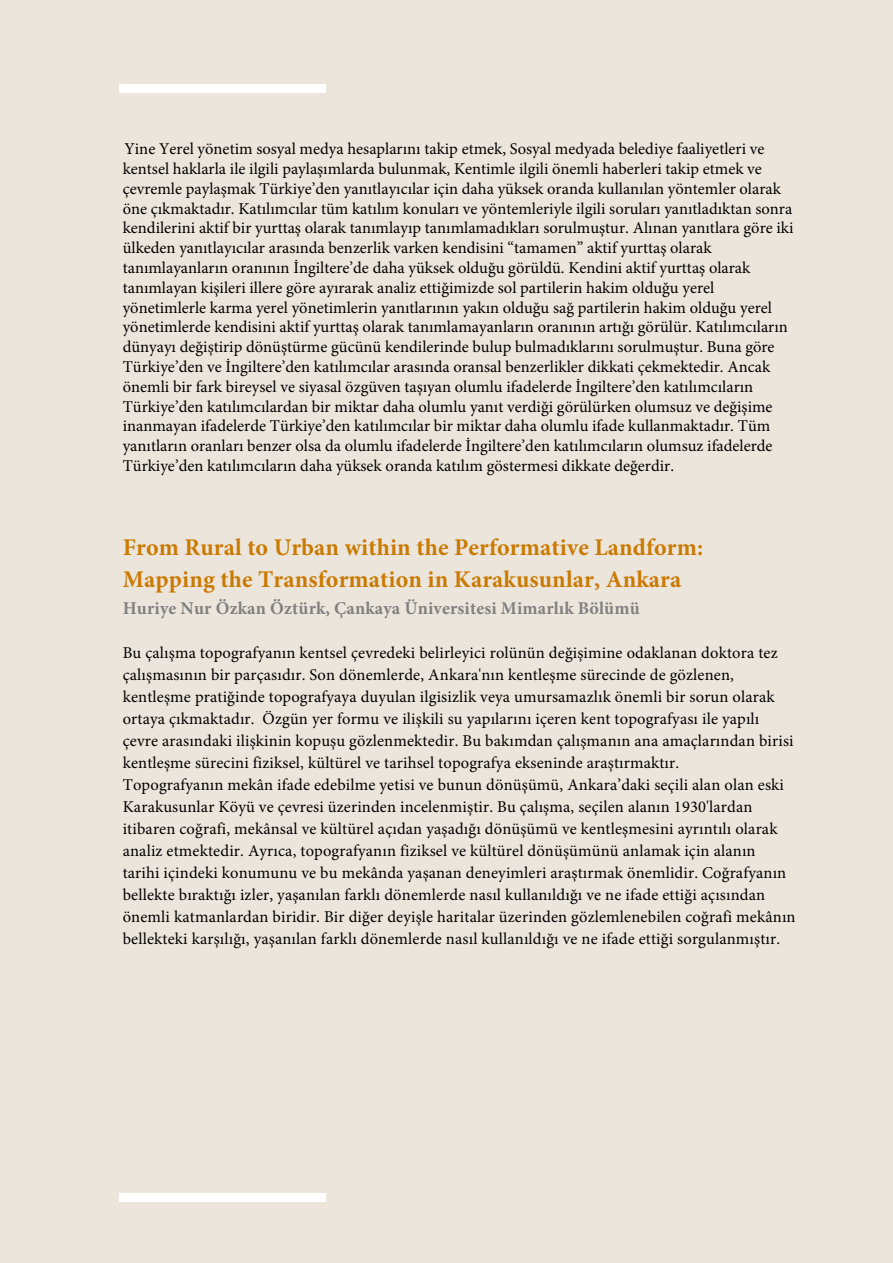
<style>
.page{position:relative;width:893px;height:1263px;background:#ece5db}
.page>*{position:absolute;margin:0;border:0;box-sizing:border-box;transform-origin:0 0}
.t1{font:700 24px/32px "Minion Pro";letter-spacing:.005em;color:#ca7a02}
.t2{font:700 18px "Minion Pro";letter-spacing:.01em;color:#808080}
.t3{font:16.5px/19.8px "Minion Pro";color:#000}
</style>
<div class="page">
<div style="left:120px;top:84px;width:206px;height:8px;background:#fff"></div>
<div style="left:119px;top:1193px;width:206px;height:9px;background:#fff"></div>
<p class="t3" style="left:123px;top:139px;width:672px">Yine Yerel yönetim sosyal medya hesaplarını takip etmek, Sosyal medyada belediye faaliyetleri ve kentsel haklarla ile ilgili paylaşımlarda bulunmak, Kentimle ilgili önemli haberleri takip etmek ve çevremle paylaşmak Türkiye’den yanıtlayıcılar için daha yüksek oranda kullanılan yöntemler olarak öne çıkmaktadır. Katılımcılar tüm katılım konuları ve yöntemleriyle ilgili soruları yanıtladıktan sonra kendilerini aktif bir yurttaş olarak tanımlayıp tanımlamadıkları sorulmuştur. Alınan yanıtlara göre iki ülkeden yanıtlayıcılar arasında benzerlik varken kendisini “tamamen” aktif yurttaş olarak tanımlayanların oranının İngiltere’de daha yüksek olduğu görüldü. Kendini aktif yurttaş olarak tanımlayan kişileri illere göre ayırarak analiz ettiğimizde sol partilerin hakim olduğu yerel yönetimlerle karma yerel yönetimlerin yanıtlarının yakın olduğu sağ partilerin hakim olduğu yerel yönetimlerde kendisini aktif yurttaş olarak tanımlamayanların oranının artığı görülür. Katılımcıların dünyayı değiştirip dönüştürme gücünü kendilerinde bulup bulmadıklarını sorulmuştur. Buna göre Türkiye’den ve İngiltere’den katılımcılar arasında oransal benzerlikler dikkati çekmektedir. Ancak önemli bir fark bireysel ve siyasal özgüven taşıyan olumlu ifadelerde İngiltere’den katılımcıların Türkiye’den katılımcılardan bir miktar daha olumlu yanıt verdiği görülürken olumsuz ve değişime inanmayan ifadelerde Türkiye’den katılımcılar bir miktar daha olumlu ifade kullanmaktadır. Tüm yanıtların oranları benzer olsa da olumlu ifadelerde İngiltere’den katılımcıların olumsuz ifadelerde Türkiye’den katılımcıların daha yüksek oranda katılım göstermesi dikkate değerdir.</p>
<h1 class="t1" style="left:123px;top:531px;width:582px">From Rural to Urban within the Performative Landform:<br>Mapping the Transformation in Karakusunlar, Ankara</h1>
<p class="t2" style="left:123px;top:595px;width:518px">Huriye Nur Özkan Öztürk, Çankaya Üniversitesi Mimarlık Bölümü</p>
<p class="t3" style="left:123px;top:642px;width:674px;line-height:22px">Bu çalışma topografyanın kentsel çevredeki belirleyici rolünün değişimine odaklanan doktora tez çalışmasının bir parçasıdır. Son dönemlerde, Ankara'nın kentleşme sürecinde de gözlenen, kentleşme pratiğinde topografyaya duyulan ilgisizlik veya umursamazlık önemli bir sorun olarak ortaya çıkmaktadır. Özgün yer formu ve ilişkili su yapılarını içeren kent topografyası ile yapılı çevre arasındaki ilişkinin kopuşu gözlenmektedir. Bu bakımdan çalışmanın ana amaçlarından birisi kentleşme sürecini fiziksel, kültürel ve tarihsel topografya ekseninde araştırmaktır.<br>Topografyanın mekân ifade edebilme yetisi ve bunun dönüşümü, Ankara’daki seçili alan olan eski Karakusunlar Köyü ve çevresi üzerinden incelenmiştir. Bu çalışma, seçilen alanın 1930'lardan itibaren coğrafi, mekânsal ve kültürel açıdan yaşadığı dönüşümü ve kentleşmesini ayrıntılı olarak analiz etmektedir. Ayrıca, topografyanın fiziksel ve kültürel dönüşümünü anlamak için alanın tarihi içindeki konumunu ve bu mekânda yaşanan deneyimleri araştırmak önemlidir. Coğrafyanın bellekte bıraktığı izler, yaşanılan farklı dönemlerde nasıl kullanıldığı ve ne ifade ettiği açısından önemli katmanlardan biridir. Bir diğer deyişle haritalar üzerinden gözlemlenebilen coğrafi mekânın bellekteki karşılığı, yaşanılan farklı dönemlerde nasıl kullanıldığı ve ne ifade ettiği sorgulanmıştır.</p>
</div>
